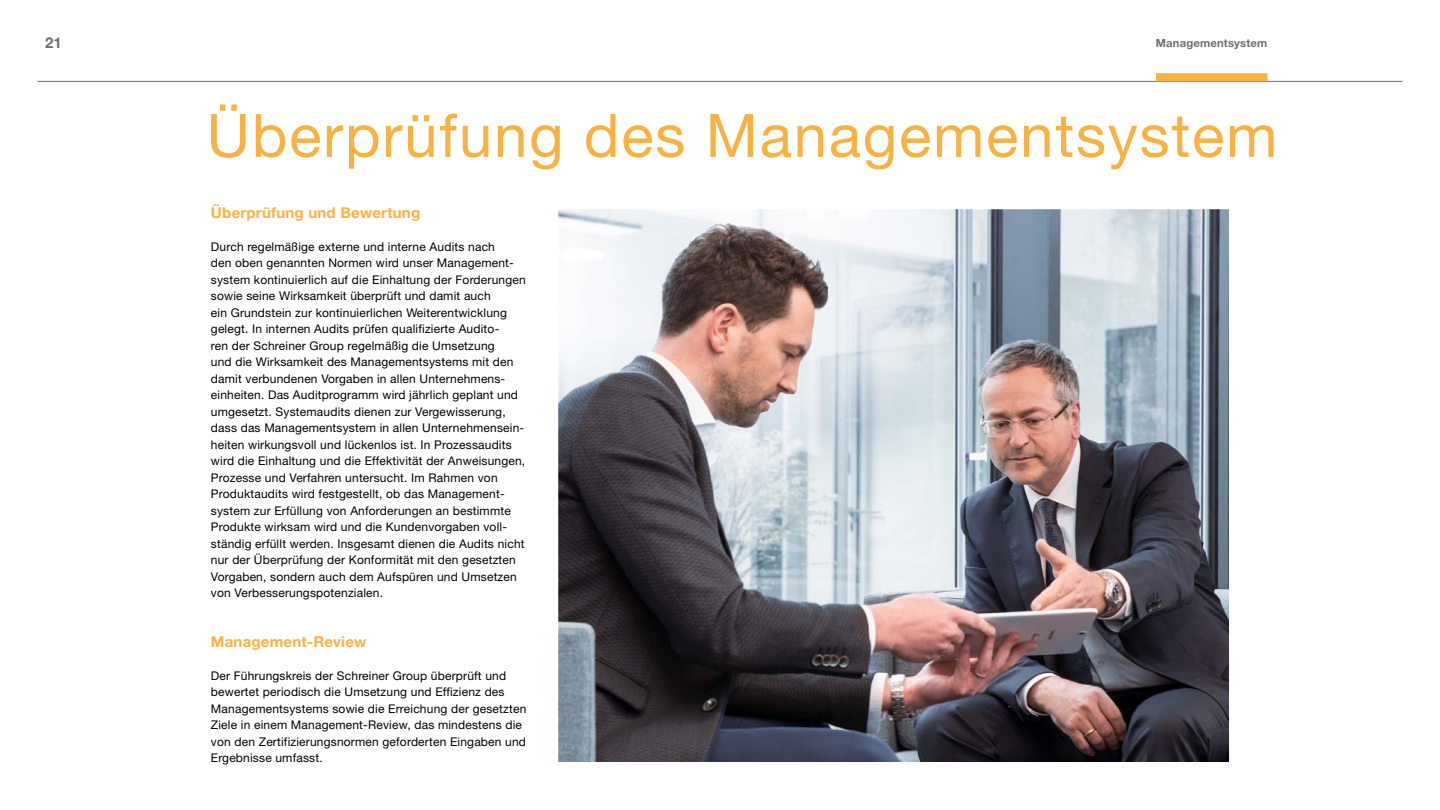
<style>
.page{position:relative;width:1440px;height:810px;background:#fff}
.page>*{position:absolute;margin:0;border:0;box-sizing:border-box;transform-origin:0 0}
.t1{font:60px "Helvetica Neue LT Std";letter-spacing:.03em;color:#f9b241}
.t2{font:700 15px "Helvetica Neue LT Std";letter-spacing:.015em;color:#f9b241}
.t3{font:700 15px "Helvetica Neue LT Std";color:#6f6f6f}
.t4{font:12px/16.5px "Helvetica Neue LT Std";letter-spacing:.015em;color:#000}
.t5{font:700 11.25px "Helvetica Neue LT Std";letter-spacing:.015em;color:#6f6f6f}
</style>
<div class="page">
<img style="left:558px;top:209px;width:671px;height:553px">
<hr style="left:38px;top:81px;width:1364px;height:1px;background:#6f6f6f">
<div style="left:1156px;top:73px;width:111px;height:8px;background:#f9b241"></div>
<p class="t3" style="left:45px;top:34px;width:18px">21</p>
<p class="t5" style="left:1156px;top:36px;width:113px">Managementsystem</p>
<h1 class="t1" style="left:207px;top:100px;width:1072px">Überprüfung des Managementsystem</h1>
<p class="t2" style="left:211px;top:203px;width:211px">Überprüfung und Bewertung</p>
<p class="t4" style="left:211px;top:238px;width:316px">Durch regelmäßige externe und interne Audits nach<br>den oben genannten Normen wird unser Management&shy;system kontinuierlich auf die Einhaltung der Forderungen sowie seine Wirksamkeit überprüft und damit auch<br>ein Grundstein zur kontinuierlichen Weiterentwicklung gelegt. In internen Audits prüfen qualifizierte Audito-<br>ren der Schreiner Group regelmäßig die Umsetzung<br>und die Wirksamkeit des Managementsystems mit den damit verbundenen Vorgaben in allen Unternehmens&shy;einheiten. Das Auditprogramm wird jährlich geplant und umgesetzt. Systemaudits dienen zur Vergewisserung, dass das Managementsystem in allen Unternehmensein&shy;heiten wirkungsvoll und lückenlos ist. In Prozessaudits wird die Einhaltung und die Effektivität der Anweisungen, Prozesse und Verfahren untersucht. Im Rahmen von Produktaudits wird festgestellt, ob das Management&shy;system zur Erfüllung von Anforderungen an bestimmte Produkte wirksam wird und die Kundenvorgaben voll&shy;ständig erfüllt werden. Insgesamt dienen die Audits nicht nur der Überprüfung der Konformität mit den gesetzten Vorgaben, sondern auch dem Aufspüren und Umsetzen von Verbesserungspotenzialen.</p>
<p class="t2" style="left:211px;top:632px;width:157px">Management-Review</p>
<p class="t4" style="left:211px;top:667px;width:317px">Der Führungskreis der Schreiner Group überprüft und bewertet periodisch die Umsetzung und Effizienz des Managementsystems sowie die Erreichung der gesetzten Ziele in einem Management-Review, das mindestens die von den Zertifizierungsnormen geforderten Eingaben und Ergebnisse umfasst.</p>
</div>
